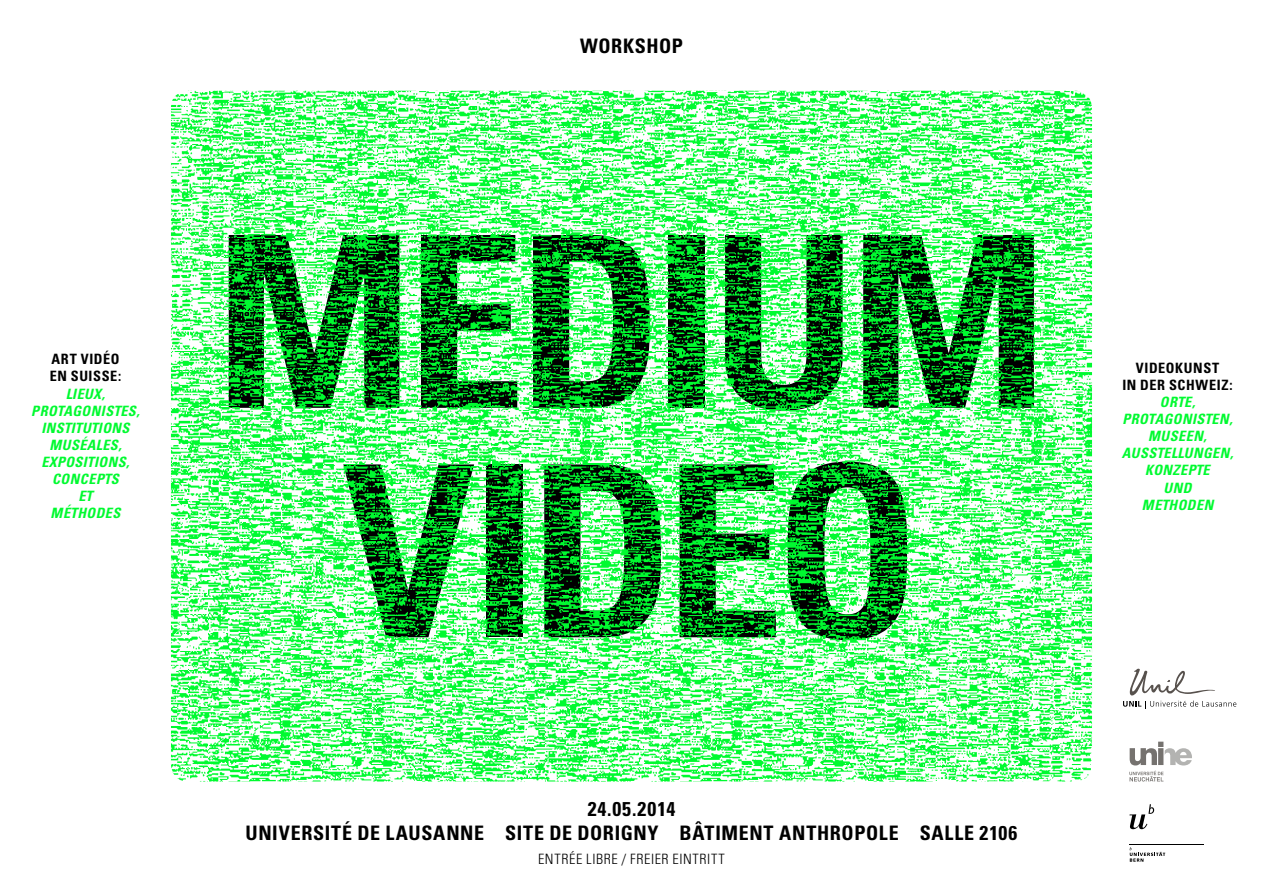
<style>
.page{position:relative;width:1263px;height:893px;background:#fff}
.page>*{position:absolute;margin:0;border:0;box-sizing:border-box;transform-origin:0 0}
.t1{font:700 condensed 239.4px "Univers LT Std";letter-spacing:-.035em;color:#000}
.Helvetica_CY_Bold_13{font:700 condensed 19.95px/24px "Univers LT Std";letter-spacing:.035em;color:#000;text-align:center}
.Untertitel{font:italic 700 condensed 14.25px/17.1px "Univers LT Std";letter-spacing:.03em;color:#00fa30;text-align:center}
.Helvetica_CY_Bold_13-2{font:700 condensed 14.25px/17.1px "Univers LT Std";letter-spacing:.04em;color:#000}
.t2{font:300 condensed 14.25px "Univers LT Std";letter-spacing:.04em;color:#000}
</style>
<div class="page">
<svg style="left:1123px;top:669px;width:113px;height:39px"></svg>
<svg style="left:1129px;top:742px;width:63px;height:39px"></svg>
<svg style="left:1129px;top:804px;width:25px;height:25px"></svg>
<hr style="left:1129px;top:844px;width:75px;height:1px;background:#000">
<svg style="left:1130px;top:847px;width:35px;height:15px"></svg>
<img style="left:171px;top:91px;width:921px;height:690px">
<p class="Helvetica_CY_Bold_13-2" style="left:50px;top:351px;width:73px">ART VIDÉO<br>EN SUISSE:</p>
<p class="Untertitel" style="left:31px;top:385px;width:110px">LIEUX,<br>PROTAGONISTES,<br>INSTITUTIONS<br>MUSÉALES,<br>EXPOSITIONS,<br>CONCEPTS<br>ET<br>MÉTHODES</p>
<p class="Helvetica_CY_Bold_13" style="left:580px;top:33px;width:104px">WORKSHOP</p>
<p class="t1" style="left:214px;top:176px;width:835px">MEDIUM</p>
<p class="t1" style="left:342px;top:405px;width:580px">VIDEO</p>
<p class="Helvetica_CY_Bold_13" style="left:246px;top:797px;width:773px">24.05.2014<br>UNIVERSITÉ DE LAUSANNE SITE DE DORIGNY BÂTIMENT ANTHROPOLE SALLE 2106</p>
<p class="t2" style="left:538px;top:850px;width:188px">ENTRÉE LIBRE / FREIER EINTRITT</p>
<p class="Helvetica_CY_Bold_13-2" style="left:1122px;top:359px;width:112px;text-align:center">VIDEOKUNST<br>IN DER SCHWEIZ:</p>
<p class="Untertitel" style="left:1122px;top:393px;width:113px">ORTE,<br>PROTAGONISTEN,<br>MUSEEN,<br>AUSSTELLUNGEN,<br>KONZEPTE<br>UND<br>METHODEN</p>
</div>
